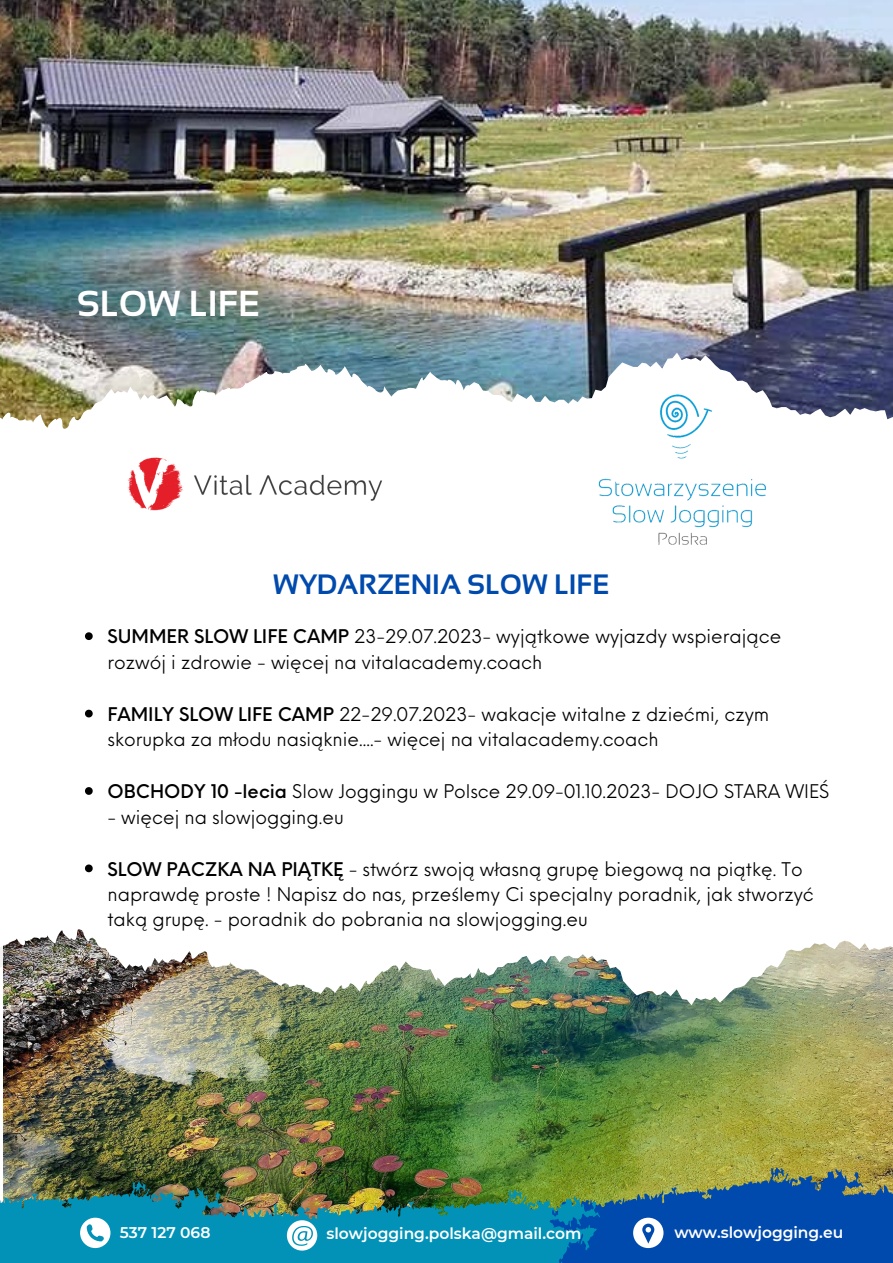
<style>
.page{position:relative;width:893px;height:1263px;background:#fff}
.page>*{position:absolute;margin:0;border:0;box-sizing:border-box;transform-origin:0 0}
.t1{font:700 36.08px "Sansation";color:#fff}
.t2{font:700 27.97px "Sansation";color:#004aad}
.t3{font:18.45px/25.4px "Neue Einstellung";color:#000}
.t4{font:600 15.45px "Montserrat";color:#fff}
.s1{font-weight:500}
</style>
<div class="page">
<img style="left:3px;top:1026px;width:890px;height:155px">
<img style="left:236px;top:1130px;width:657px;height:133px">
<img style="left:0;top:1181px;width:607px;height:82px">
<svg style="left:80px;top:1218px;width:30px;height:30px"></svg>
<svg style="left:633px;top:1218px;width:30px;height:30px"></svg>
<svg style="left:287px;top:1220px;width:30px;height:30px"></svg>
<img style="left:0;top:0;width:893px;height:332px">
<img style="left:0;top:332px;width:893px;height:21px">
<img style="left:0;top:353px;width:893px;height:76px">
<img style="left:571px;top:366px;width:222px;height:179px">
<img style="left:128px;top:457px;width:254px;height:54px">
<img style="left:3px;top:1005px;width:890px;height:21px">
<img style="left:0;top:872px;width:893px;height:133px">
<svg style="left:85px;top:632px;width:8px;height:8px"></svg>
<svg style="left:85px;top:710px;width:8px;height:7px"></svg>
<svg style="left:85px;top:787px;width:8px;height:8px"></svg>
<svg style="left:85px;top:864px;width:8px;height:8px"></svg>
<h1 class="t1" style="left:77px;top:283px;width:184px">SLOW LIFE</h1>
<h2 class="t2" style="left:273px;top:568px;width:338px">WYDARZENIA SLOW LIFE</h2>
<p class="t3" style="left:107px;top:622px;width:675px"><span class="s1">SUMMER SLOW LIFE CAMP</span> 23-29.07.2023- wyjątkowe wyjazdy wspierające rozwój i zdrowie - więcej na vitalacademy.coach</p>
<p class="t3" style="left:107px;top:699px;width:663px"><span class="s1">FAMILY SLOW LIFE CAMP</span> 22-29.07.2023- wakacje witalne z dziećmi, czym skorupka za młodu nasiąknie....- więcej na vitalacademy.coach</p>
<p class="t3" style="left:107px;top:777px;width:723px"><span class="s1">OBCHODY 10 -lecia</span> Slow Joggingu w Polsce 29.09-01.10.2023- DOJO STARA WIEŚ</p>
<p class="t3" style="left:107px;top:802px;width:238px">- więcej na slowjogging.eu</p>
<p class="t3" style="left:107px;top:854px;width:708px"><span class="s1">SLOW PACZKA NA PIĄTKĘ</span> - stwórz swoją własną grupę biegową na piątkę. To naprawdę proste ! Napisz do nas, prześlemy Ci specjalny poradnik, jak stworzyć taką grupę. - poradnik do pobrania na slowjogging.eu</p>
<p class="t4" style="left:120px;top:1222px;width:92px">537 127 068</p>
<p class="t4" style="left:326px;top:1224px;width:256px">slowjogging.polska@gmail.com</p>
<p class="t4" style="left:674px;top:1222px;width:170px">www.slowjogging.eu</p>
</div>
